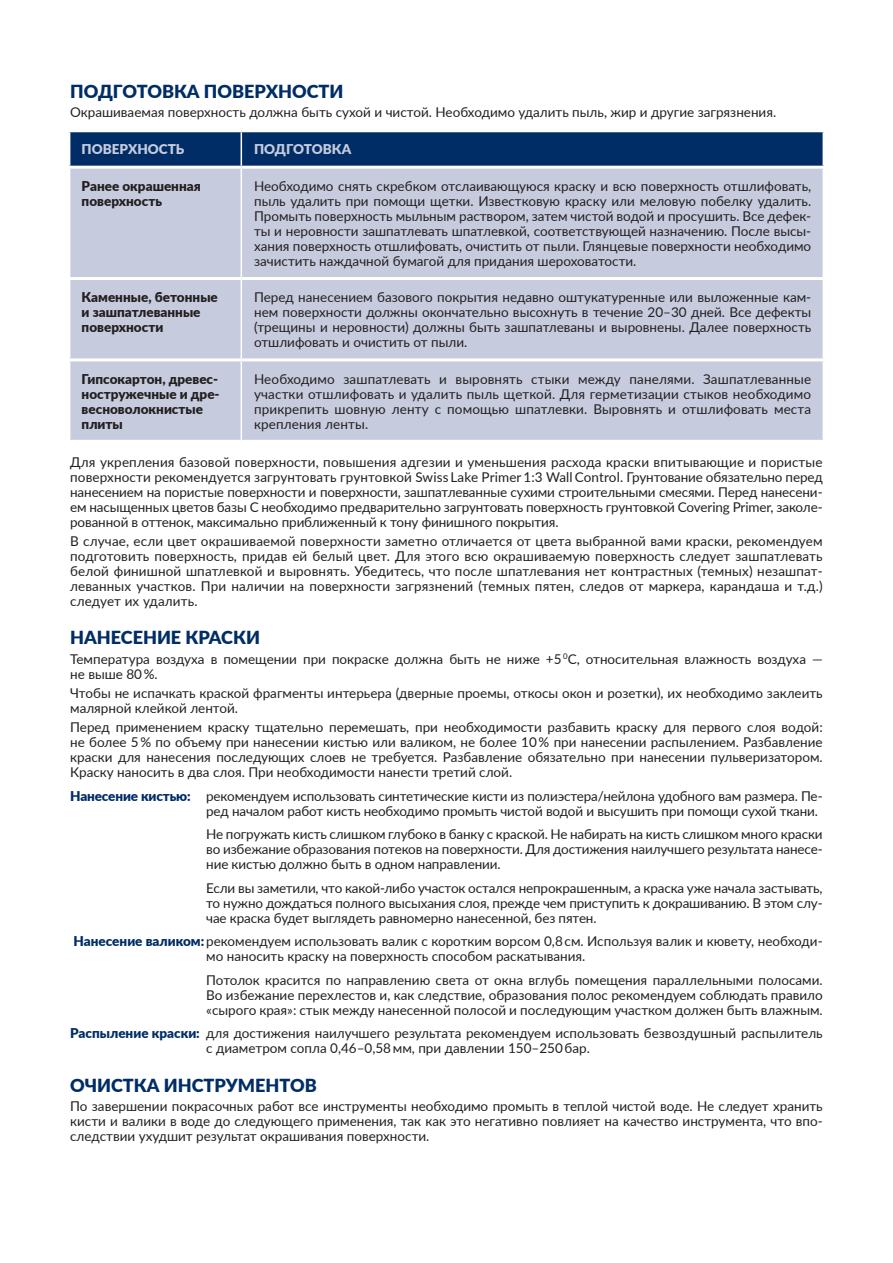
<style>
.page{position:relative;width:893px;height:1263px;background:#fff}
.page>*{position:absolute;margin:0;border:0;box-sizing:border-box;transform-origin:0 0}
.t1{font:900 18px "Lato";color:#002d66}
.t2{font:13.5px/15px "Lato";color:#231f20;text-align:justify}
.t3{font:900 13.5px/15px "Lato";color:#231f20}
.t4{font:900 13.5px "Lato";color:#c6cbde}
.s1{font-weight:900;color:#002d66}
</style>
<div class="page">
<div style="left:70px;top:132px;width:753px;height:34px;background:#002d66"></div>
<div style="left:70px;top:169px;width:753px;height:271px;background:#c6cbde"></div>
<hr style="left:241px;top:132px;width:1px;height:34px;background:#fff">
<hr style="left:241px;top:169px;width:1px;height:108px;background:#fff">
<hr style="left:241px;top:280px;width:1px;height:78px;background:#fff">
<hr style="left:241px;top:361px;width:1px;height:79px;background:#fff">
<hr style="left:67px;top:277px;width:174px;height:3px;background:#fff">
<hr style="left:241px;top:277px;width:585px;height:3px;background:#fff">
<hr style="left:67px;top:358px;width:174px;height:3px;background:#fff">
<hr style="left:241px;top:358px;width:585px;height:3px;background:#fff">
<p class="t1" style="left:70px;top:78px;width:275px">ПОДГОТОВКА ПОВЕРХНОСТИ</p>
<p class="t2" style="left:70px;top:104px;width:708px">Окрашиваемая поверхность должна быть сухой и чистой. Необходимо удалить пыль, жир и другие загрязнения.</p>
<p class="t4" style="left:82px;top:139px;width:104px">ПОВЕРХНОСТЬ</p>
<p class="t4" style="left:254px;top:139px;width:99px">ПОДГОТОВКА</p>
<p class="t3" style="left:82px;top:178px;width:121px">Ранее окрашенная поверхность</p>
<p class="t2" style="left:254px;top:178px;width:559px">Необходимо снять скребком отслаивающуюся краску и всю поверхность отшлифовать, пыль удалить при помощи щетки. Известковую краску или меловую побелку удалить.<br>Промыть поверхность мыльным раствором, затем чистой водой и просушить. Все дефек&shy;ты и неровности зашпатлевать шпатлевкой, соответствующей назначению. После высы&shy;хания поверхность отшлифовать, очистить от пыли. Глянцевые поверхности необходимо зачистить наждачной бумагой для придания шероховатости.</p>
<p class="t3" style="left:82px;top:289px;width:138px">Каменные, бетонные и зашпатлеванные поверхности</p>
<p class="t2" style="left:254px;top:289px;width:559px">Перед нанесением базового покрытия недавно оштукатуренные или выложенные кам&shy;нем поверхности должны окончательно высохнуть в течение 20–30 дней. Все дефекты (трещины и неровности) должны быть зашпатлеваны и выровнены. Далее поверхность отшлифовать и очистить от пыли.</p>
<p class="t3" style="left:82px;top:370px;width:140px">Гипсокартон, древес&shy;ностружечные и дре&shy;весноволокнистые плиты</p>
<p class="t2" style="left:254px;top:371px;width:559px">Необходимо зашпатлевать и выровнять стыки между панелями. Зашпатлеванные участки отшлифовать и удалить пыль щеткой. Для герметизации стыков необходимо прикрепить шовную ленту с помощью шпатлевки. Выровнять и отшлифовать места крепления ленты.</p>
<p class="t2" style="left:70px;top:454px;width:754px">Для укрепления базовой поверхности, повышения адгезии и уменьшения расхода краски впитывающие и пористые поверхности рекомендуется загрунтовать грунтовкой Swiss Lake Primer 1:3 Wall Control. Грунтование обязательно перед нанесением на пористые поверхности и поверхности, зашпатлеванные сухими строительными смесями. Перед нанесени&shy;ем насыщенных цветов базы С необходимо предварительно загрунтовать поверхность грунтовкой Covering Primer, заколе&shy;рованной в оттенок, максимально приближенный к тону финишного покрытия.</p>
<p class="t2" style="left:70px;top:533px;width:754px">В случае, если цвет окрашиваемой поверхности заметно отличается от цвета выбранной вами краски, рекомендуем подготовить поверхность, придав ей белый цвет. Для этого всю окрашиваемую поверхность следует зашпатлевать белой финишной шпатлевкой и выровнять. Убедитесь, что после шпатлевания нет контрастных (темных) незашпат&shy;леванных участков. При наличии на поверхности загрязнений (темных пятен, следов от маркера, карандаша и т.д.) следует их удалить.</p>
<p class="t1" style="left:70px;top:624px;width:191px">НАНЕСЕНИЕ КРАСКИ</p>
<p class="t2" style="left:70px;top:651px;width:754px">Температура воздуха в помещении при покраске должна быть не ниже +5 <sup>0</sup>С, относительная влажность воздуха — не выше 80 %.</p>
<p class="t2" style="left:70px;top:685px;width:754px">Чтобы не испачкать краской фрагменты интерьера (дверные проемы, откосы окон и розетки), их необходимо заклеить малярной клейкой лентой.</p>
<p class="t2" style="left:70px;top:719px;width:754px">Перед применением краску тщательно перемешать, при необходимости разбавить краску для первого слоя водой: не более 5 % по объему при нанесении кистью или валиком, не более 10 % при нанесении распылением. Разбавление краски для нанесения последующих слоев не требуется. Разбавление обязательно при нанесении пульверизатором.<br>Краску наносить в два слоя. При необходимости нанести третий слой.</p>
<p class="t2" style="left:206px;top:788px;width:618px;text-indent:-136px"><span class="s1">Нанесение кистью:</span> рекомендуем использовать синтетические кисти из полиэстера/нейлона удобного вам размера. Пе&shy;ред началом работ кисть необходимо промыть чистой водой и высушить при помощи сухой ткани.</p>
<p class="t2" style="left:206px;top:826px;width:618px">Не погружать кисть слишком глубоко в банку с краской. Не набирать на кисть слишком много краски во избежание образования потеков на поверхности. Для достижения наилучшего результата нанесе&shy;ние кистью должно быть в одном направлении.</p>
<p class="t2" style="left:206px;top:880px;width:618px">Если вы заметили, что какой-либо участок остался непрокрашенным, а краска уже начала застывать, то нужно дождаться полного высыхания слоя, прежде чем приступить к докрашиванию. В этом слу&shy;чае краска будет выглядеть равномерно нанесенной, без пятен.</p>
<p class="t2" style="left:206px;top:933px;width:618px;text-indent:-133px"><span class="s1">Нанесение валиком:</span>рекомендуем использовать валик с коротким ворсом 0,8 см. Используя валик и кювету, необходи&shy;мо наносить краску на поверхность способом раскатывания.</p>
<p class="t2" style="left:206px;top:972px;width:618px">Потолок красится по направлению света от окна вглубь помещения параллельными полосами.<br>Во избежание перехлестов и, как следствие, образования полос рекомендуем соблюдать правило «сырого края»: стык между нанесенной полосой и последующим участком должен быть влажным.</p>
<p class="t2" style="left:206px;top:1025px;width:618px;text-indent:-136px"><span class="s1">Распыление краски:</span> для достижения наилучшего результата рекомендуем использовать безвоздушный распылитель с диаметром сопла 0,46–0,58 мм, при давлении 150–250 бар.</p>
<p class="t1" style="left:70px;top:1072px;width:248px">ОЧИСТКА ИНСТРУМЕНТОВ</p>
<p class="t2" style="left:70px;top:1098px;width:754px">По завершении покрасочных работ все инструменты необходимо промыть в теплой чистой воде. Не следует хранить кисти и валики в воде до следующего применения, так как это негативно повлияет на качество инструмента, что впо&shy;следствии ухудшит результат окрашивания поверхности.</p>
</div>
